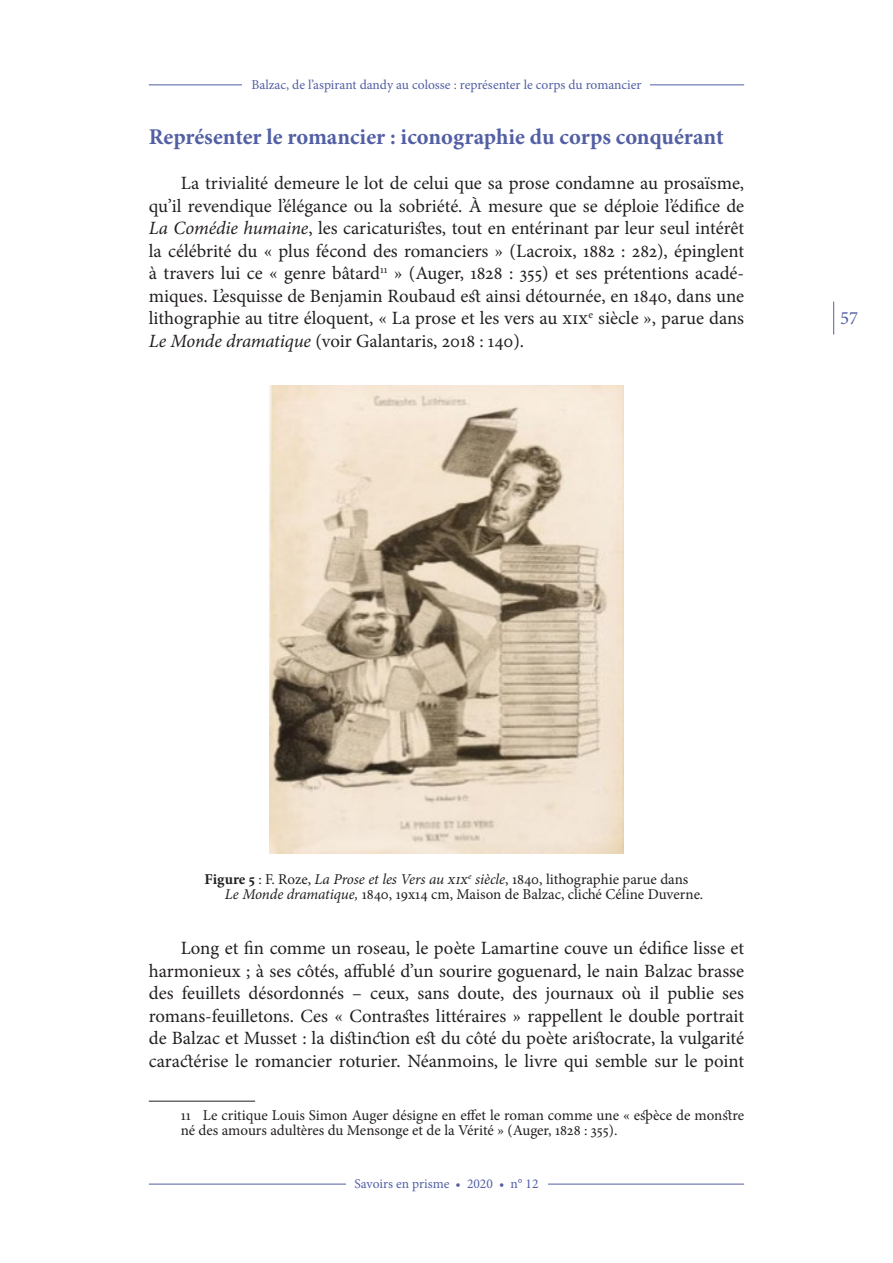
<style>
.page{position:relative;width:893px;height:1263px;background:#fff}
.page>*{position:absolute;margin:0;border:0;box-sizing:border-box;transform-origin:0 0}
.SEP_Titre_2{font:700 22.5px "Minion Pro";color:#525fa4}
.SEP_Normal{font:18.75px/22.5px "Minion Pro";letter-spacing:-.005em;color:#231f20;text-align:justify}
.t1{font:18.75px "Minion Pro";color:#525fa4}
.SEP_Notes{font:15px/15px "Minion Pro";letter-spacing:-.005em;color:#231f20}
.t2{font:13.5px "Minion Pro";color:#525fa4}
.s1{font-style:italic}
.s2{font-weight:700}
</style>
<div class="page">
<hr style="left:149px;top:85px;width:595px;height:1px;background:#525fa4">
<div style="left:243px;top:70px;width:407px;height:31px;background:#fff"></div>
<hr style="left:149px;top:1184px;width:595px;height:1px;background:#525fa4">
<div style="left:346px;top:1169px;width:201px;height:31px;background:#fff"></div>
<hr style="left:833px;top:302px;width:1px;height:33px;background:#525fa4">
<img style="left:269px;top:386px;width:354px;height:468px">
<hr style="left:149px;top:1101px;width:106px;height:1px;background:#231f20">
<p class="t2" style="left:251px;top:75px;width:392px">Balzac, de l’aspirant dandy au colosse : représenter le corps du romancier</p>
<p class="SEP_Titre_2" style="left:149px;top:121px;width:576px">Représenter le romancier : iconographie du corps conquérant</p>
<p class="SEP_Normal" style="left:149px;top:172px;width:597px;text-indent:32px">La trivialité demeure le lot de celui que sa prose condamne au prosaïsme, qu’il revendique l’élégance ou la sobriété. À mesure que se déploie l’édifice de <span class="s1">La Comédie humaine</span>, les caricaturistes, tout en entérinant par leur seul intérêt la célébrité du « plus fécond des romanciers » (Lacroix, 1882 : 282), épinglent à travers lui ce « genre bâtard<sup>11</sup> » (Auger, 1828 : 355) et ses prétentions acadé&shy;miques. L’esquisse de Benjamin Roubaud est ainsi détournée, en 1840, dans une lithographie au titre éloquent, « La prose et les vers au XIX<sup>e</sup> siècle », parue dans <span class="s1">Le Monde dramatique</span> (voir Galantaris, 2018 : 140).</p>
<p class="t1" style="left:840px;top:305px;width:19px">57</p>
<p class="SEP_Notes" style="left:225px;top:871px;width:480px;text-indent:-20px"><span class="s2">Figure 5</span> : F. Roze, <span class="s1">La Prose et les Vers au XIX</span><sup>e</sup> <span class="s1">siècle</span>, 1840, lithographie parue dans<br><span class="s1">Le Monde dramatique,</span> 1840, 19x14 cm, Maison de Balzac, cliché Céline Duverne.</p>
<p class="SEP_Normal" style="left:149px;top:937px;width:597px;text-indent:32px">Long et fin comme un roseau, le poète Lamartine couve un édifice lisse et harmonieux ; à ses côtés, affublé d’un sourire goguenard, le nain Balzac brasse des feuillets désordonnés – ceux, sans doute, des journaux où il publie ses romans-feuilletons. Ces « Contrastes littéraires » rappellent le double portrait de Balzac et Musset : la distinction est du côté du poète aristocrate, la vulgarité caractérise le romancier roturier. Néanmoins, le livre qui semble sur le point</p>
<p class="SEP_Notes" style="left:181px;top:1108px;width:565px">11 Le critique Louis Simon Auger désigne en effet le roman comme une « espèce de monstre né des amours adultères du Mensonge et de la Vérité » (Auger, 1828 : 355).</p>
<p class="t2" style="left:354px;top:1174px;width:185px">Savoirs en prisme • 2020 • n° 12</p>
</div>
